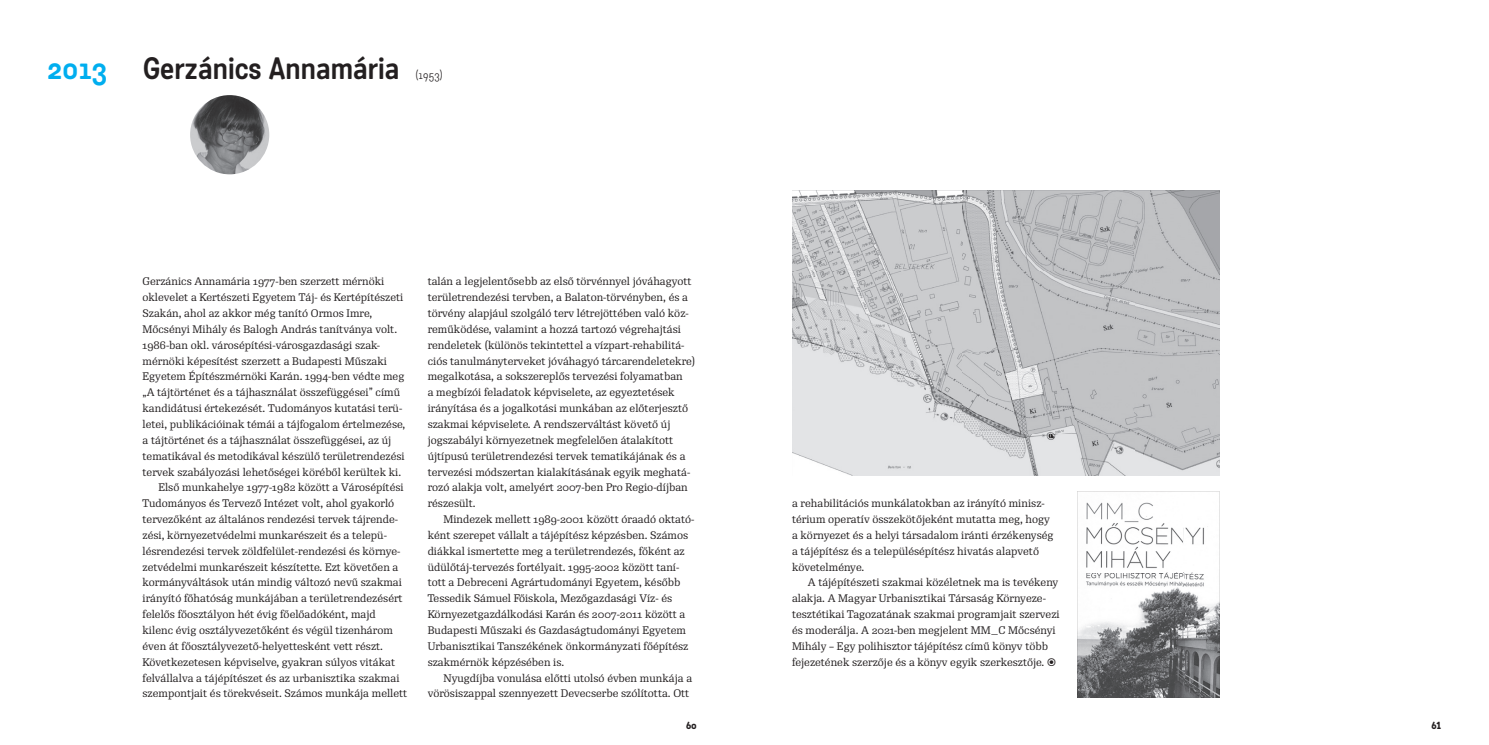
<style>
.page{position:relative;width:1489px;height:745px;background:#fff}
.page>*{position:absolute;margin:0;border:0;box-sizing:border-box;transform-origin:0 0}
.t1{font:700 30px "Katarine Std";color:#231f20}
.t2{font:300 11.25px "Katarine Std";color:#231f20}
.t3{font:10.62px/15.9px "Re Public Std";color:#231f20}
.t4{font:500 10px "Katarine Std";color:#231f20}
.s1{color:#00aeef}
</style>
<div class="page">
<img style="left:190px;top:95px;width:79px;height:79px;border-radius:40px">
<img style="left:792px;top:190px;width:427px;height:285px">
<svg style="left:1077px;top:491px;width:142px;height:206px"></svg>
<h1 class="t1" style="left:47px;top:48px;width:353px"><span class="s1">2013</span> Gerzánics Annamária</h1>
<p class="t2" style="left:416px;top:68px;width:28px">(1953)</p>
<p class="t3" style="left:142px;top:273px;width:243px">Gerzánics Annamária 1977-ben szerzett mérnöki</p>
<p class="t3" style="left:142px;top:289px;width:262px">oklevelet a Kertészeti Egyetem Táj- és Kertépítészeti</p>
<p class="t3" style="left:142px;top:305px;width:231px">Szakán, ahol az akkor még tanító Ormos Imre,</p>
<p class="t3" style="left:142px;top:321px;width:256px">Mőcsényi Mihály és Balogh András tanítványa volt.</p>
<p class="t3" style="left:142px;top:337px;width:239px">1986-ban okl. városépítési-városgazdasági szak-</p>
<p class="t3" style="left:142px;top:353px;width:246px">mérnöki képesítést szerzett a Budapesti Műszaki</p>
<p class="t3" style="left:142px;top:368px;width:263px">Egyetem Építészmérnöki Karán. 1994-ben védte meg</p>
<p class="t3" style="left:142px;top:384px;width:259px">„A tájtörténet és a tájhasználat összefüggései” című</p>
<p class="t3" style="left:142px;top:400px;width:261px">kandidátusi értekezését. Tudományos kutatási terü-</p>
<p class="t3" style="left:142px;top:416px;width:264px">letei, publikációinak témái a tájfogalom értelmezése,</p>
<p class="t3" style="left:142px;top:432px;width:250px">a tájtörténet és a tájhasználat összefüggései, az új</p>
<p class="t3" style="left:142px;top:447px;width:264px">tematikával és metodikával készülő területrendezési</p>
<p class="t3" style="left:142px;top:463px;width:260px">tervek szabályozási lehetőségei köréből kerültek ki.</p>
<p class="t3" style="left:158px;top:479px;width:247px">Első munkahelye 1977-1982 között a Városépítési</p>
<p class="t3" style="left:142px;top:495px;width:253px">Tudományos és Tervező Intézet volt, ahol gyakorló</p>
<p class="t3" style="left:142px;top:511px;width:257px">tervezőként az általános rendezési tervek tájrende-</p>
<p class="t3" style="left:142px;top:527px;width:246px">zési, környezetvédelmi munkarészeit és a telepü-</p>
<p class="t3" style="left:142px;top:542px;width:259px">lésrendezési tervek zöldfelület-rendezési és környe-</p>
<p class="t3" style="left:142px;top:558px;width:257px">zetvédelmi munkarészeit készítette. Ezt követően a</p>
<p class="t3" style="left:142px;top:574px;width:261px">kormányváltások után mindig változó nevű szakmai</p>
<p class="t3" style="left:142px;top:590px;width:261px">irányító főhatóság munkájában a területrendezésért</p>
<p class="t3" style="left:142px;top:606px;width:235px">felelős főosztályon hét évig főelőadóként, majd</p>
<p class="t3" style="left:142px;top:622px;width:252px">kilenc évig osztályvezetőként és végül tizenhárom</p>
<p class="t3" style="left:142px;top:637px;width:242px">éven át főosztályvezető-helyettesként vett részt.</p>
<p class="t3" style="left:142px;top:653px;width:254px">Következetesen képviselve, gyakran súlyos vitákat</p>
<p class="t3" style="left:142px;top:669px;width:258px">felvállalva a tájépítészet és az urbanisztika szakmai</p>
<p class="t3" style="left:142px;top:685px;width:266px">szempontjait és törekvéseit. Számos munkája mellett</p>
<p class="t3" style="left:427px;top:273px;width:269px">talán a legjelentősebb az első törvénnyel jóváhagyott területrendezési tervben, a Balaton-törvényben, és a törvény alapjául szolgáló terv létrejöttében való köz&shy;reműködése, valamint a hozzá tartozó végrehajtási rendeletek (különös tekintettel a vízpart-rehabilitá&shy;ciós tanulmányterveket jóváhagyó tárcarendeletekre) megalkotása, a sokszereplős tervezési folyamatban<br>a megbízói feladatok képviselete, az egyeztetések irányítása és a jogalkotási munkában az előterjesztő szakmai képviselete. A rendszerváltást követő új jogszabályi környezetnek megfelelően átalakított újtípusú területrendezési tervek tematikájának és a tervezési módszertan kialakításának egyik meghatá&shy;rozó alakja volt, amelyért 2007-ben Pro Regio-díjban részesült.</p>
<p class="t3" style="left:427px;top:511px;width:268px;text-indent:16px">Mindezek mellett 1989-2001 között óraadó oktató&shy;ként szerepet vállalt a tájépítész képzésben. Számos diákkal ismertette meg a területrendezés, főként az üdülőtáj-tervezés fortélyait. 1995-2002 között taní&shy;tott a Debreceni Agrártudományi Egyetem, később Tessedik Sámuel Főiskola, Mezőgazdasági Víz- és Környezetgazdálkodási Karán és 2007-2011 között a Budapesti Műszaki és Gazdaságtudományi Egyetem Urbanisztikai Tanszékének önkormányzati főépítész szakmérnök képzésében is.</p>
<p class="t3" style="left:427px;top:669px;width:266px;text-align:right">Nyugdíjba vonulása előtti utolsó évben munkája a vörösiszappal szennyezett Devecserbe szólította. Ott</p>
<p class="t3" style="left:792px;top:495px;width:263px">a rehabilitációs munkálatokban az irányító minisz&shy;térium operatív összekötőjeként mutatta meg, hogy a környezet és a helyi társadalom iránti érzékenység a tájépítész és a településépítész hivatás alapvető követelménye.</p>
<p class="t3" style="left:792px;top:574px;width:269px;text-indent:16px">A tájépítészeti szakmai közéletnek ma is tevékeny alakja. A Magyar Urbanisztikai Társaság Környeze&shy;tesztétikai Tagozatának szakmai programjait szervezi és moderálja. A 2021-ben megjelent MM_C Mőcsényi Mihály – Egy polihisztor tájépítész című könyv több fejezetének szerzője és a könyv egyik szerkesztője. ◉</p>
<p class="t4" style="left:686px;top:718px;width:12px">60</p>
<p class="t4" style="left:1431px;top:718px;width:12px">61</p>
</div>
